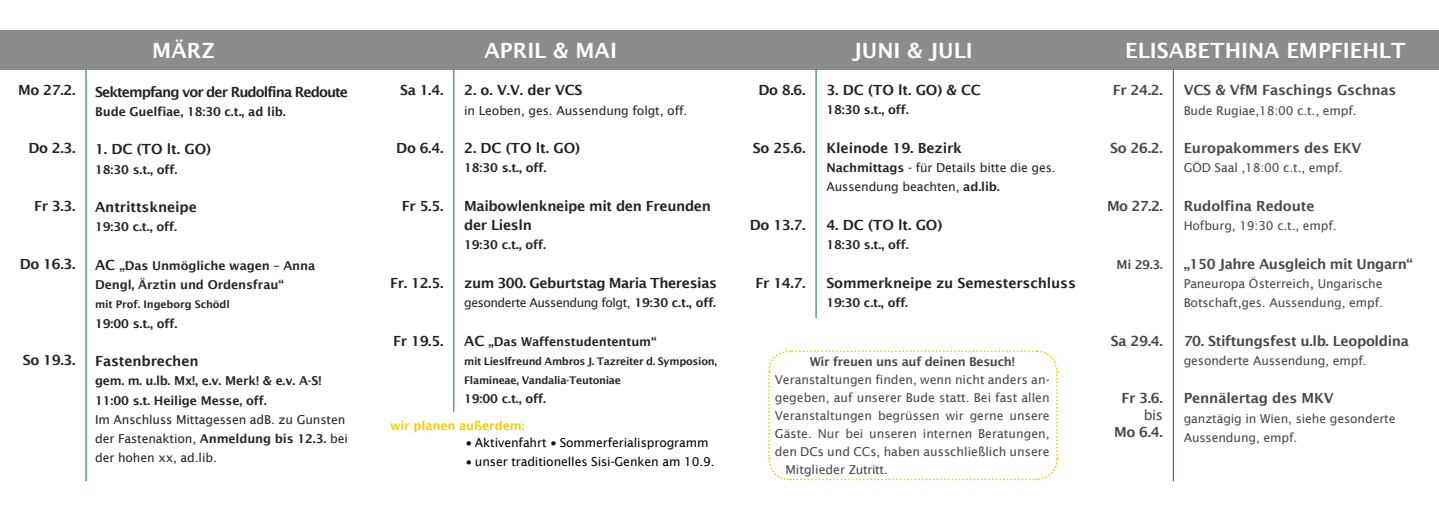
<style>
.page{position:relative;width:1439px;height:521px;background:#fff}
.page>*{position:absolute;margin:0;border:0;box-sizing:border-box;transform-origin:0 0}
.t1{font:600 21px "Lucida Sans";color:#fff}
.t2{font:600 14px/19.2px "Lucida Sans";letter-spacing:-.025em;color:#232421}
.t3{font:600 14px "Lucida Sans";letter-spacing:-.01em;color:#484847}
.t4{font:600 14px "Lucida Sans";letter-spacing:-.07em;color:#232421}
.t5{font:600 14px "Lucida Sans";letter-spacing:-.03em;color:#484847}
.t6{font:14px "Lucida Sans";color:#484847}
.t7{font:12.25px/19.2px "Lucida Sans";color:#484847}
.t8{font:600 12.25px/19.2px "Lucida Sans";letter-spacing:-.01em;color:#232421}
.t9{font:12.25px/19.2px "Lucida Sans";letter-spacing:-.01em;color:#232421}
.t10{font:12.25px/16.8px "Lucida Sans";letter-spacing:-.01em;color:#000}
.t11{font:12.25px "Lucida Sans";letter-spacing:-.04em;color:#232421}
.t12{font:600 12.25px "Lucida Sans";letter-spacing:-.025em;color:#484847}
.t13{font:600 10.5px/19.2px "Lucida Sans";letter-spacing:-.025em;color:#232421}
.s1{font-size:14px}
.s2{font-weight:600}
.s3{font-weight:600;color:#f3cf00}
.s4{font-family:"Lucida Sans Unicode"}
</style>
<div class="page">
<div style="left:0;top:30px;width:1439px;height:39px;background:#8b8d8d"></div>
<svg style="left:768px;top:350px;width:291px;height:131px"></svg>
<hr style="left:86px;top:69px;width:1px;height:412px;background:#026f56">
<hr style="left:453px;top:69px;width:1px;height:343px;background:#026f56">
<hr style="left:815px;top:69px;width:1px;height:249px;background:#026f56">
<hr style="left:1173px;top:69px;width:1px;height:412px;background:#026f56">
<p class="t2" style="left:18px;top:81px;width:59px">Mo 27.2.</p>
<p class="t2" style="left:28px;top:138px;width:49px">Do 2.3.</p>
<p class="t2" style="left:34px;top:196px;width:43px">Fr 3.3.</p>
<p class="t2" style="left:20px;top:254px;width:57px">Do 16.3.</p>
<p class="t2" style="left:23px;top:350px;width:54px">So 19.3.</p>
<h1 class="t1" style="left:152px;top:38px;width:64px">MÄRZ</h1>
<h1 class="t1" style="left:484px;top:38px;width:134px">APRIL &amp; MAI</h1>
<h1 class="t1" style="left:853px;top:38px;width:121px">JUNI &amp; JULI</h1>
<h1 class="t1" style="left:1125px;top:38px;width:282px">ELISABETHINA EMPFIEHLT</h1>
<p class="t4" style="left:95px;top:84px;width:254px">Sektempfang vor der Rudolfina Redoute</p>
<p class="t8" style="left:95px;top:102px;width:192px">Bude Guelfiae, 18:30 c.t., ad lib.</p>
<p class="t2" style="left:95px;top:140px;width:117px">1. DC (TO lt. GO)</p>
<p class="t8" style="left:95px;top:160px;width:84px">18:30 s.t., off.</p>
<p class="t2" style="left:95px;top:197px;width:103px">Antrittskneipe</p>
<p class="t8" style="left:95px;top:217px;width:83px">19:30 c.t., off.</p>
<p class="t8" style="left:95px;top:256px;width:222px"><span class="s1">AC</span> „Das Unmögliche wagen – Anna<br>Dengl, Ärztin und Ordensfrau“</p>
<p class="t13" style="left:95px;top:295px;width:136px">mit Prof. Ingeborg Schödl</p>
<p class="t8" style="left:95px;top:314px;width:84px">19:00 s.t., off.</p>
<p class="t2" style="left:95px;top:351px;width:105px">Fastenbrechen</p>
<p class="t8" style="left:95px;top:371px;width:228px">gem. m. u.lb. Mx!, e.v. Merk! &amp; e.v. A-S!<br>11:00 s.t. Heilige Messe, off.</p>
<p class="t9" style="left:95px;top:410px;width:254px">Im Anschluss Mittagessen adB. zu Gunsten der Fastenaktion, <span class="s2">Anmeldung bis 12.3.</span> bei der hohen xx, ad.lib.</p>
<p class="t2" style="left:826px;top:80px;width:156px">3. DC (TO lt. GO) &amp; CC</p>
<p class="t8" style="left:826px;top:100px;width:84px">18:30 s.t., off.</p>
<p class="t2" style="left:826px;top:138px;width:137px">Kleinode 19. Bezirk</p>
<p class="t9" style="left:826px;top:158px;width:231px"><span class="s2">Nachmittags</span> - für Details bitte die ges.<br>Aussendung beachten, <span class="s2">ad.lib.</span></p>
<p class="t2" style="left:826px;top:215px;width:117px">4. DC (TO lt. GO)</p>
<p class="t8" style="left:826px;top:235px;width:84px">18:30 s.t., off.</p>
<p class="t2" style="left:826px;top:273px;width:251px">Sommerkneipe zu Semesterschluss</p>
<p class="t8" style="left:826px;top:293px;width:83px">19:30 c.t., off.</p>
<p class="t3" style="left:1183px;top:82px;width:214px">VCS &amp; VfM Faschings Gschnas</p>
<p class="t7" style="left:1183px;top:101px;width:175px">Bude Rugiae,18:00 c.t., empf.</p>
<p class="t3" style="left:1183px;top:140px;width:179px">Europakommers des EKV</p>
<p class="t7" style="left:1183px;top:158px;width:161px">GÖD Saal ,18:00 c.t., empf.</p>
<p class="t3" style="left:1183px;top:198px;width:132px">Rudolfina Redoute</p>
<p class="t7" style="left:1183px;top:216px;width:155px">Hofburg, 19:30 c.t., empf.</p>
<p class="t5" style="left:1183px;top:256px;width:231px">„150 Jahre Ausgleich mit Ungarn“</p>
<p class="t7" style="left:1183px;top:274px;width:201px">Paneuropa Österreich<span class="s1">,</span> Ungarische<br>Botschaft,ges. Aussendung, empf.</p>
<p class="t3" style="left:1183px;top:333px;width:227px">70. Stiftungsfest u.lb. Leopoldina</p>
<p class="t7" style="left:1183px;top:351px;width:184px">gesonderte Aussendung, empf.</p>
<p class="t3" style="left:1183px;top:390px;width:151px">Pennälertag des MKV</p>
<p class="t7" style="left:1183px;top:409px;width:213px">ganztägig in Wien, siehe gesonderte<br>Aussendung, empf.</p>
<p class="t2" style="left:464px;top:81px;width:120px">2. o. V.V. der VCS</p>
<p class="t9" style="left:464px;top:101px;width:225px">in Leoben, ges. Aussendung folgt, off.</p>
<p class="t2" style="left:464px;top:138px;width:117px">2. DC (TO lt. GO)</p>
<p class="t8" style="left:464px;top:158px;width:84px">18:30 s.t., off.</p>
<p class="t2" style="left:464px;top:196px;width:248px">Maibowlenkneipe mit den Freunden der Liesln</p>
<p class="t8" style="left:464px;top:235px;width:83px">19:30 c.t., off.</p>
<p class="t2" style="left:464px;top:273px;width:254px">zum 300. Geburtstag Maria Theresias</p>
<p class="t11" style="left:464px;top:296px;width:254px">gesonderte Aussendung folgt, <span class="s2">19:30 c.t., off.</span></p>
<p class="t8" style="left:464px;top:332px;width:194px"><span class="s1">AC</span> „Das Waffenstudententum“</p>
<p class="t13" style="left:464px;top:351px;width:254px">mit Lieslfreund Ambros J. Tazreiter d. Symposion,<br>Flamineae, Vandalia-Teutoniae</p>
<p class="t8" style="left:464px;top:389px;width:83px">19:00 c.t., off.</p>
<p class="t2" style="left:758px;top:80px;width:49px">Do 8.6.</p>
<p class="t2" style="left:400px;top:81px;width:45px">Sa 1.4.</p>
<p class="t3" style="left:1112px;top:82px;width:52px">Fr 24.2.</p>
<p class="t2" style="left:753px;top:138px;width:54px">So 25.6.</p>
<p class="t2" style="left:396px;top:138px;width:49px">Do 6.4.</p>
<p class="t3" style="left:1110px;top:140px;width:54px">So 26.2.</p>
<p class="t3" style="left:1107px;top:198px;width:57px">Mo 27.2.</p>
<p class="t2" style="left:402px;top:196px;width:43px">Fr 5.5.</p>
<p class="t2" style="left:750px;top:215px;width:57px">Do 13.7.</p>
<p class="t12" style="left:1116px;top:257px;width:48px">Mi 29.3.</p>
<p class="t2" style="left:755px;top:273px;width:52px">Fr 14.7.</p>
<p class="t2" style="left:390px;top:273px;width:55px">Fr. 12.5.</p>
<p class="t2" style="left:393px;top:331px;width:52px">Fr 19.5.</p>
<p class="t3" style="left:1111px;top:333px;width:53px">Sa 29.4.</p>
<p class="t12" style="left:810px;top:355px;width:206px">Wir freuen uns auf deinen Besuch!</p>
<p class="t7" style="left:775px;top:370px;width:276px">Veranstaltungen finden, wenn nicht anders an-</p>
<p class="t7" style="left:775px;top:388px;width:276px">gegeben, auf unserer Bude statt. Bei fast allen</p>
<p class="t7" style="left:775px;top:406px;width:276px">Veranstaltungen begrüssen wir gerne unsere</p>
<p class="t7" style="left:775px;top:424px;width:276px">Gäste. Nur bei unseren internen Beratungen,</p>
<p class="t7" style="left:775px;top:442px;width:276px">den DCs und CCs, haben ausschließlich unsere</p>
<p class="t7" style="left:785px;top:459px;width:104px">Mitglieder Zutritt.</p>
<p class="t3" style="left:1121px;top:390px;width:43px">Fr 3.6.</p>
<p class="t6" style="left:1143px;top:407px;width:21px">bis</p>
<p class="t3" style="left:1114px;top:424px;width:50px">Mo 6.4.</p>
<p class="t10" style="left:465px;top:417px;width:245px;text-indent:-75px"><span class="s3">wir planen außerdem:<br></span><span class="s4">∙</span> Aktivenfahrt <span class="s4">∙</span> Sommerferialisprogramm</p>
<p class="t10" style="left:465px;top:453px;width:251px"><span class="s4">∙</span> unser traditionelles Sisi-Genken am 10.9.</p>
</div>
